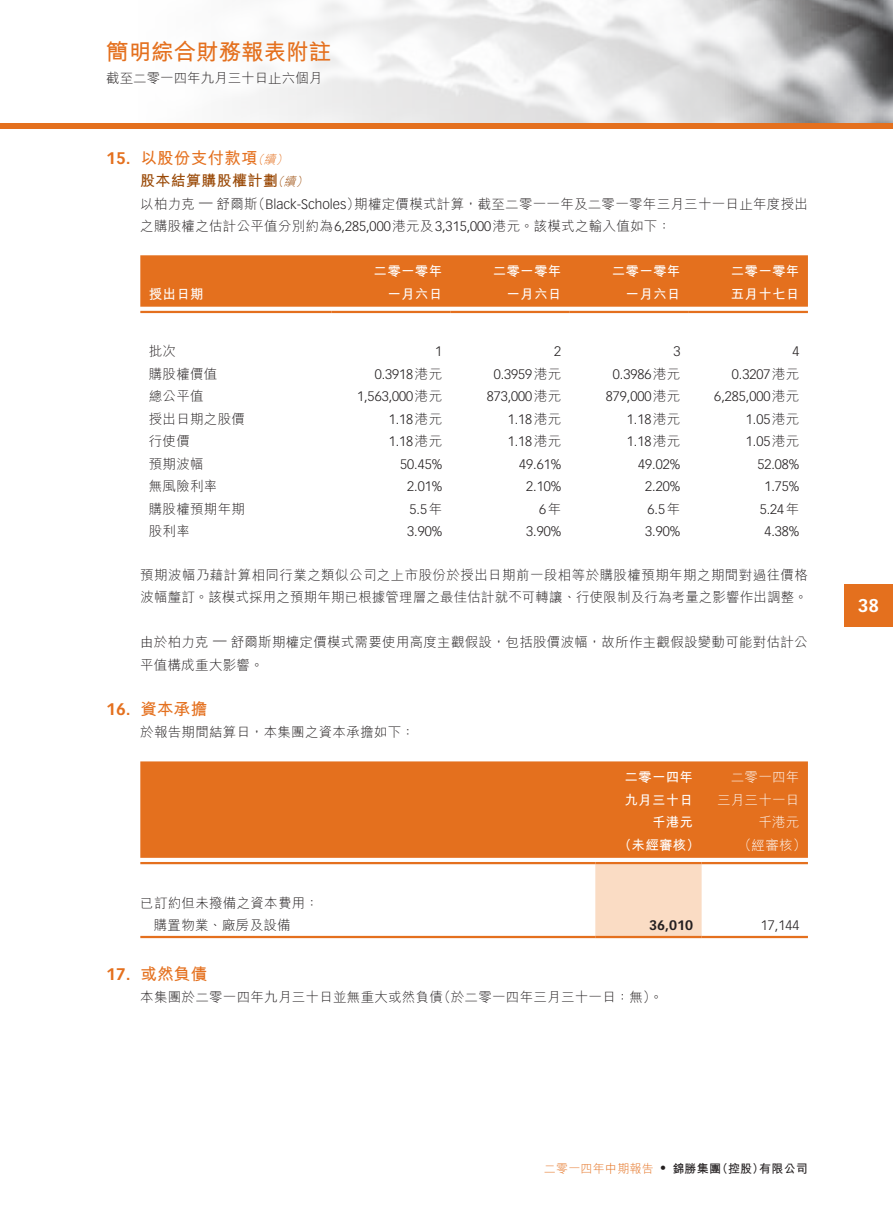
<style>
.page{position:relative;width:893px;height:1212px;background:#fff}
.page>*{position:absolute;margin:0;border:0;box-sizing:border-box;transform-origin:0 0}
.t1{font:700 22.5px "M Hei HK";color:#e4701e}
.t2{font:700 18px "Vectora LT Std";color:#fff}
.t3{font:700 16.5px "M Hei HK";letter-spacing:.02em;color:#e4701e}
.t4{font:700 16.5px "Vectora LT Std";color:#e4701e}
.t5{font:700 15px "M Hei HK";letter-spacing:.02em;color:#994805}
.t6{font:300 13.5px/22.5px "M Hei HK";letter-spacing:.02em;color:#231f20}
.t7{font:300 13.5px "Vectora LT Std";color:#231f20}
.t8{font:700 13.5px/22.5px "M Hei HK";letter-spacing:.02em;color:#fff;text-align:right}
.t9{font:300 13.5px "M Hei HK";letter-spacing:.02em;color:#fff}
.t10{font:300 13.5px "M Hei HK";color:#231f20}
.t11{font:700 13.5px "Vectora LT Std";color:#231f20}
.t12{font:700 12px "M Hei HK";letter-spacing:.02em;color:#231f20}
.t13{font:300 12px "M Hei HK";letter-spacing:.02em;color:#e4701e}
.t14{font:italic 300 12px "M Hei HK";color:#e4701e}
.t15{font:italic 300 12px "M Hei HK";color:#994805}
.t16{font:300 12px "Vectora LT Std";color:#231f20}
.s1{font-family:"M Hei HK"}
.s2{font-family:"Vectora LT Std"}
</style>
<div class="page">
<img style="left:241px;top:0;width:652px;height:123px">
<div style="left:0;top:123px;width:893px;height:6px;background:#e4701e"></div>
<div style="left:844px;top:585px;width:49px;height:42px;background:#e4701e"></div>
<div style="left:140px;top:255px;width:668px;height:52px;background:#e4701e"></div>
<hr style="left:140px;top:311px;width:192px;height:2px;background:#e4701e">
<hr style="left:332px;top:311px;width:119px;height:2px;background:#e4701e">
<hr style="left:451px;top:311px;width:119px;height:2px;background:#e4701e">
<hr style="left:570px;top:311px;width:119px;height:2px;background:#e4701e">
<hr style="left:689px;top:311px;width:119px;height:2px;background:#e4701e">
<div style="left:140px;top:761px;width:668px;height:97px;background:#e4701e"></div>
<div style="left:595px;top:864px;width:107px;height:72px;background:#fadcc4"></div>
<hr style="left:140px;top:862px;width:455px;height:2px;background:#e4701e">
<hr style="left:595px;top:862px;width:107px;height:2px;background:#e4701e">
<hr style="left:702px;top:862px;width:106px;height:2px;background:#e4701e">
<hr style="left:140px;top:936px;width:455px;height:2px;background:#e4701e">
<hr style="left:595px;top:936px;width:107px;height:2px;background:#e4701e">
<hr style="left:702px;top:936px;width:106px;height:2px;background:#e4701e">
<h1 class="t1" style="left:106px;top:36px;width:226px">簡明綜合財務報表附註</h1>
<p class="t10" style="left:106px;top:71px;width:217px">截至二零一四年九月三十日止六個月</p>
<p class="t4" style="left:106px;top:148px;width:26px">15.</p>
<p class="t3" style="left:140px;top:146px;width:119px">以股份支付款項</p>
<p class="t14" style="left:264px;top:153px;width:16px">續</p>
<p class="t14" style="left:252px;top:153px;width:16px">（</p>
<p class="t14" style="left:276px;top:153px;width:16px">(</p>
<p class="t5" style="left:140px;top:170px;width:139px">股本結算購股權計劃</p>
<p class="t15" style="left:284px;top:176px;width:16px">續</p>
<p class="t15" style="left:272px;top:176px;width:16px">（</p>
<p class="t15" style="left:296px;top:176px;width:16px">(</p>
<p class="t7" style="left:252px;top:196px;width:110px"><span class="s1">（</span>Black-Scholes<span class="s1">）</span></p>
<p class="t6" style="left:354px;top:192px;width:455px">期權定價模式計算，截至二零一一年及二零一零年三月三十一日止年度授出</p>
<p class="t6" style="left:217px;top:192px;width:43px">舒爾斯</p>
<p class="t6" style="left:140px;top:192px;width:532px">以柏力克<br>之購股權之估計公平值分別約為<span class="s2">6,285,000</span>港元及<span class="s2">3,315,000</span>港元。該模式之輸入值如下：</p>
<p class="t7" style="left:199px;top:194px;width:15px">—</p>
<p class="t8" style="left:149px;top:281px;width:56px">授出日期</p>
<p class="t8" style="left:374px;top:259px;width:70px">二零一零年一月六日</p>
<p class="t8" style="left:493px;top:259px;width:70px">二零一零年一月六日</p>
<p class="t8" style="left:612px;top:259px;width:70px">二零一零年一月六日</p>
<p class="t8" style="left:731px;top:259px;width:70px;text-align:left">二零一零年五月十七日</p>
<p class="t4" style="left:106px;top:699px;width:26px">16.</p>
<p class="t6" style="left:149px;top:340px;width:29px">批次</p>
<p class="t7" style="left:435px;top:344px;width:9px">1</p>
<p class="t7" style="left:554px;top:344px;width:9px">2</p>
<p class="t7" style="left:673px;top:344px;width:9px">3</p>
<p class="t7" style="left:792px;top:344px;width:9px">4</p>
<p class="t6" style="left:149px;top:362px;width:70px">購股權價值</p>
<p class="t7" style="left:375px;top:366px;width:69px">0.3918 <span class="s1">港元</span></p>
<p class="t7" style="left:494px;top:366px;width:69px">0.3959 <span class="s1">港元</span></p>
<p class="t7" style="left:613px;top:366px;width:69px">0.3986 <span class="s1">港元</span></p>
<p class="t7" style="left:732px;top:366px;width:69px">0.3207 <span class="s1">港元</span></p>
<p class="t6" style="left:149px;top:385px;width:56px">總公平值</p>
<p class="t7" style="left:357px;top:389px;width:87px">1,563,000 <span class="s1">港元</span></p>
<p class="t7" style="left:487px;top:389px;width:76px">873,000 <span class="s1">港元</span></p>
<p class="t7" style="left:606px;top:389px;width:76px">879,000 <span class="s1">港元</span></p>
<p class="t7" style="left:714px;top:389px;width:87px">6,285,000 <span class="s1">港元</span></p>
<p class="t6" style="left:149px;top:407px;width:98px">授出日期之股價</p>
<p class="t7" style="left:389px;top:411px;width:55px">1.18 <span class="s1">港元</span></p>
<p class="t7" style="left:508px;top:411px;width:55px">1.18 <span class="s1">港元</span></p>
<p class="t7" style="left:627px;top:411px;width:55px">1.18 <span class="s1">港元</span></p>
<p class="t7" style="left:746px;top:411px;width:55px">1.05 <span class="s1">港元</span></p>
<p class="t6" style="left:149px;top:430px;width:43px">行使價</p>
<p class="t7" style="left:389px;top:434px;width:55px">1.18 <span class="s1">港元</span></p>
<p class="t7" style="left:508px;top:434px;width:55px">1.18 <span class="s1">港元</span></p>
<p class="t7" style="left:627px;top:434px;width:55px">1.18 <span class="s1">港元</span></p>
<p class="t7" style="left:746px;top:434px;width:55px">1.05 <span class="s1">港元</span></p>
<p class="t6" style="left:149px;top:452px;width:56px">預期波幅</p>
<p class="t7" style="left:400px;top:456px;width:44px">50.45%</p>
<p class="t7" style="left:519px;top:456px;width:44px">49.61%</p>
<p class="t7" style="left:638px;top:456px;width:44px">49.02%</p>
<p class="t7" style="left:757px;top:456px;width:44px">52.08%</p>
<p class="t6" style="left:149px;top:475px;width:70px">無風險利率</p>
<p class="t7" style="left:407px;top:479px;width:37px">2.01%</p>
<p class="t7" style="left:526px;top:479px;width:37px">2.10%</p>
<p class="t7" style="left:645px;top:479px;width:37px">2.20%</p>
<p class="t7" style="left:764px;top:479px;width:37px">1.75%</p>
<p class="t6" style="left:149px;top:497px;width:98px">購股權預期年期</p>
<p class="t7" style="left:409px;top:501px;width:34px">5.5 <span class="s1">年</span></p>
<p class="t7" style="left:539px;top:501px;width:24px">6<span class="s1">年</span></p>
<p class="t7" style="left:648px;top:501px;width:34px">6.5 <span class="s1">年</span></p>
<p class="t7" style="left:760px;top:501px;width:41px">5.24 <span class="s1">年</span></p>
<p class="t6" style="left:149px;top:520px;width:43px">股利率</p>
<p class="t6" style="left:140px;top:563px;width:669px">預期波幅乃藉計算相同行業之類似公司之上市股份於授出日期前一段相等於購股權預期年期之期間對過往價格波幅釐訂。該模式採用之預期年期已根據管理層之最佳估計就不可轉讓、行使限制及行為考量之影響作出調整。</p>
<p class="t6" style="left:231px;top:631px;width:578px">舒爾斯期權定價模式需要使用高度主觀假設，包括股價波幅，故所作主觀假設變動可能對估計公</p>
<p class="t7" style="left:407px;top:524px;width:37px">3.90%</p>
<p class="t7" style="left:526px;top:524px;width:37px">3.90%</p>
<p class="t7" style="left:645px;top:524px;width:37px">3.90%</p>
<p class="t7" style="left:764px;top:524px;width:37px">4.38%</p>
<p class="t6" style="left:140px;top:631px;width:125px">由於柏力克<br>平值構成重大影響。</p>
<p class="t3" style="left:140px;top:697px;width:68px">資本承擔</p>
<p class="t7" style="left:213px;top:633px;width:15px">—</p>
<p class="t6" style="left:140px;top:721px;width:276px">於報告期間結算日，本集團之資本承擔如下：</p>
<p class="t8" style="left:624px;top:765px;width:70px">二零一四年</p>
<p class="t9" style="left:731px;top:770px;width:70px">二零一四年</p>
<p class="t8" style="left:624px;top:787px;width:70px">九月三十日</p>
<p class="t9" style="left:717px;top:793px;width:84px">三月三十一日</p>
<p class="t8" style="left:652px;top:810px;width:43px">千港元</p>
<p class="t9" style="left:758px;top:815px;width:43px">千港元</p>
<p class="t8" style="left:618px;top:832px;width:83px">（未經審核）</p>
<p class="t9" style="left:738px;top:838px;width:70px">（經審核(</p>
<p class="t4" style="left:106px;top:964px;width:26px">17.</p>
<p class="t6" style="left:140px;top:891px;width:180px">已訂約但未撥備之資本費用：</p>
<p class="t6" style="left:154px;top:913px;width:138px">購置物業、廠房及設備</p>
<p class="t3" style="left:140px;top:962px;width:68px">或然負債</p>
<p class="t11" style="left:649px;top:917px;width:45px">36,010</p>
<p class="t6" style="left:437px;top:986px;width:227px">（於二零一四年三月三十一日：無。(</p>
<p class="t6" style="left:140px;top:986px;width:304px">本集團於二零一四年九月三十日並無重大或然負債</p>
<p class="t7" style="left:761px;top:917px;width:40px">17,144</p>
<h2 class="t2" style="left:858px;top:595px;width:23px">38</h2>
<p class="t13" style="left:544px;top:1162px;width:111px">二零一四年中期報告</p>
<p class="t12" style="left:672px;top:1160px;width:50px">錦勝集團</p>
<p class="t12" style="left:716px;top:1160px;width:50px">（控股）</p>
<p class="t12" style="left:759px;top:1160px;width:50px">有限公司</p>
<p class="t16" style="left:660px;top:1161px;width:7px">•</p>
</div>
